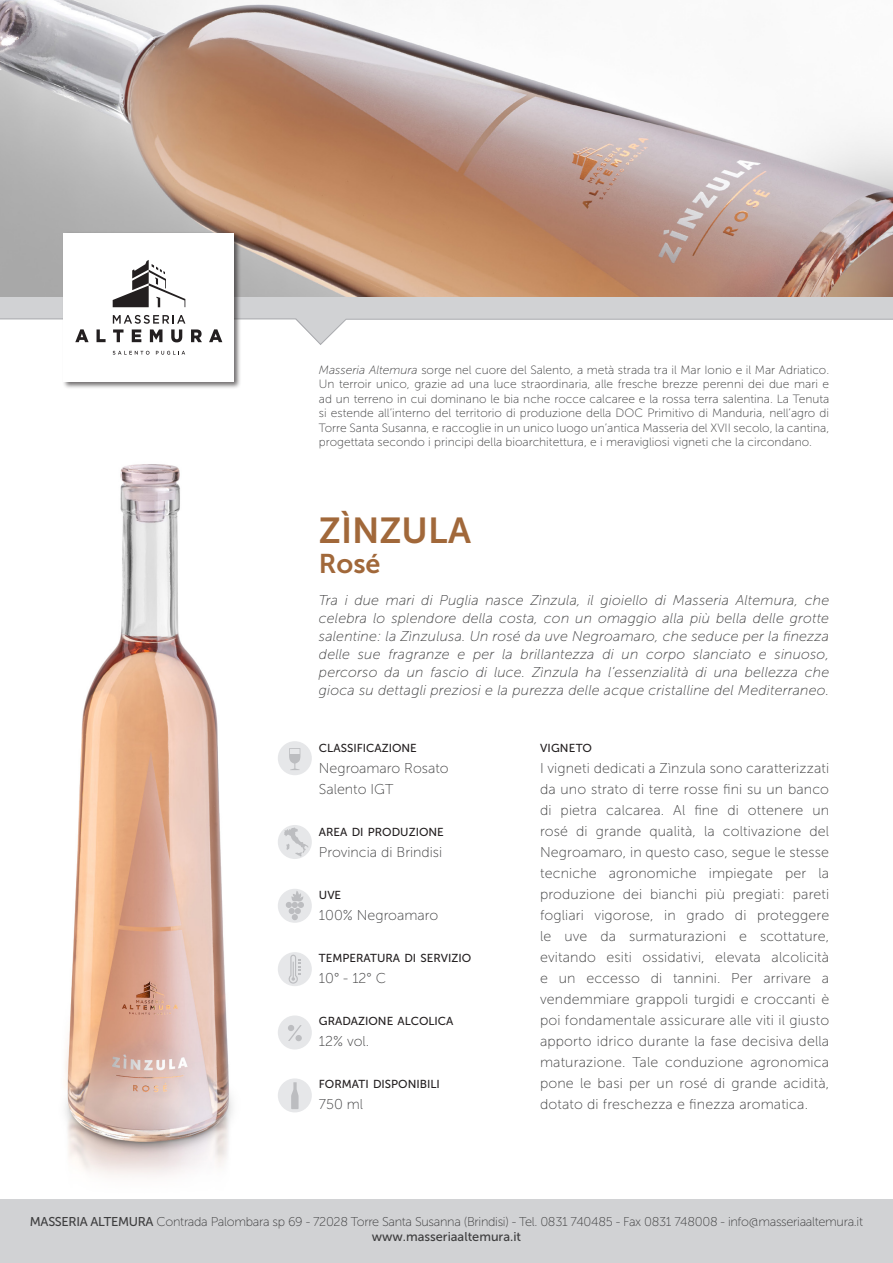
<style>
.page{position:relative;width:893px;height:1263px;background:#fff}
.page>*{position:absolute;margin:0;border:0;box-sizing:border-box;transform-origin:0 0}
.t1{font:36px "Museo Sans 700";color:#a1683a}
.t2{font:27px "Museo Sans 700";color:#a1683a}
.t3{font:14.25px/21px "Museo Sans 100";color:#3e3e3f;text-align:justify}
.t4{font:italic 14.25px/18px "Museo Sans 100";letter-spacing:.01em;color:#3e3e3f;text-align:justify}
.t5{font:12.75px "Museo Sans 100";letter-spacing:-.025em;color:#3e3e3f}
.t6{font:12.75px "Museo Sans 500";color:#3e3e3f}
.t7{font:12px/14.4px "Museo Sans 100";color:#3e3e3f;text-align:justify}
.t8{font:11.55px "Museo Sans 500";color:#231f20}
.s1{font-style:italic}
.s2{font-family:"Museo Sans 500"}
</style>
<div class="page">
<img style="left:0;top:0;width:893px;height:260px">
<div style="left:0;top:1199px;width:893px;height:64px;background:#d1d2d4"></div>
<div style="left:62px;top:231px;width:179px;height:158px;background:#231f20;opacity:.65"></div>
<div style="left:64px;top:233px;width:170px;height:149px;background:#fff"></div>
<svg style="left:113px;top:351px;width:37px;height:4px"></svg>
<svg style="left:156px;top:351px;width:29px;height:4px"></svg>
<svg style="left:0;top:260px;width:893px;height:85px"></svg>
<img style="left:65px;top:464px;width:221px;height:712px">
<div style="left:278px;top:741px;width:34px;height:34px;background:#e6e7e9;border-radius:50%"></div>
<svg style="left:289px;top:748px;width:11px;height:22px"></svg>
<div style="left:278px;top:825px;width:34px;height:34px;background:#e6e7e9;border-radius:50%"></div>
<svg style="left:284px;top:827px;width:24px;height:29px"></svg>
<div style="left:278px;top:889px;width:34px;height:34px;background:#e6e7e9;border-radius:50%"></div>
<svg style="left:286px;top:891px;width:18px;height:29px"></svg>
<div style="left:278px;top:1015px;width:34px;height:34px;background:#e6e7e9;border-radius:50%"></div>
<svg style="left:288px;top:1025px;width:14px;height:16px"></svg>
<div style="left:278px;top:1078px;width:34px;height:34px;background:#e6e7e9;border-radius:50%"></div>
<svg style="left:291px;top:1082px;width:8px;height:27px"></svg>
<div style="left:278px;top:952px;width:34px;height:34px;background:#e6e7e9;border-radius:50%"></div>
<svg style="left:288px;top:955px;width:13px;height:29px"></svg>
<p class="t7" style="left:319px;top:363px;width:512px"><span class="s1">Masseria Altemura</span> sorge nel cuore del Salento, a metà strada tra il Mar Ionio e il Mar Adriatico.<br>Un terroir unico, grazie ad una luce straordinaria, alle fresche brezze perenni dei due mari e ad un terreno in cui dominano le bia nche rocce calcaree e la rossa terra salentina. La Tenuta si estende all’interno del territorio di produzione della DOC Primitivo di Manduria, nell’agro di Torre Santa Susanna, e raccoglie in un unico luogo un’antica Masseria del XVII secolo, la cantina, progettata secondo i principi della bioarchitettura, e i meravigliosi vigneti che la circondano.</p>
<p class="t1" style="left:319px;top:510px;width:154px">ZÌNZULA</p>
<p class="t2" style="left:319px;top:548px;width:63px">Rosé</p>
<p class="t4" style="left:319px;top:591px;width:512px">Tra i due mari di Puglia nasce Zìnzula, il gioiello di Masseria Altemura, che celebra lo splendore della costa, con un omaggio alla più bella delle grotte salentine: la Zìnzulusa. Un rosé da uve Negroamaro, che seduce per la finezza delle sue fragranze e per la brillantezza di un corpo slanciato e sinuoso, percorso da un fascio di luce. Zìnzula ha l’essenzialità di una bellezza che gioca su dettagli preziosi e la purezza delle acque cristalline del Mediterraneo.</p>
<p class="t8" style="left:319px;top:742px;width:99px">CLASSIFICAZIONE</p>
<p class="t3" style="left:319px;top:758px;width:131px">Negroamaro Rosato</p>
<p class="t3" style="left:319px;top:779px;width:76px">Salento IGT</p>
<p class="t8" style="left:319px;top:826px;width:126px">AREA DI PRODUZIONE</p>
<p class="t3" style="left:319px;top:842px;width:125px">Provincia di Brindisi</p>
<p class="t8" style="left:319px;top:889px;width:24px">UVE</p>
<p class="t3" style="left:319px;top:905px;width:121px">100% Negroamaro</p>
<p class="t8" style="left:319px;top:952px;width:154px">TEMPERATURA DI SERVIZIO</p>
<p class="t3" style="left:319px;top:968px;width:69px">10° - 12° C</p>
<p class="t8" style="left:319px;top:1015px;width:136px">GRADAZIONE ALCOLICA</p>
<p class="t3" style="left:319px;top:1031px;width:52px">12% vol.</p>
<p class="t8" style="left:319px;top:1078px;width:123px">FORMATI DISPONIBILI</p>
<p class="t3" style="left:319px;top:1094px;width:46px">750 ml</p>
<p class="t8" style="left:540px;top:742px;width:54px">VIGNETO</p>
<p class="t3" style="left:540px;top:758px;width:291px">I vigneti dedicati a Zìnzula sono caratterizzati da uno strato di terre rosse fini su un banco di pietra calcarea. Al fine di ottenere un rosé di grande qualità, la coltivazione del Negroamaro, in questo caso, segue le stesse tecniche agronomiche impiegate per la produzione dei bianchi più pregiati: pareti fogliari vigorose, in grado di proteggere le uve da surmaturazioni e scottature, evitando esiti ossidativi, elevata alcolicità e un eccesso di tannini. Per arrivare a vendemmiare grappoli turgidi e croccanti è poi fondamentale assicurare alle viti il giusto apporto idrico durante la fase decisiva della maturazione. Tale conduzione agronomica pone le basi per un rosé di grande acidità, dotato di freschezza e finezza aromatica.</p>
<p class="t5" style="left:30px;top:1214px;width:835px"><span class="s2">MASSERIA ALTEMURA</span> Contrada Palombara sp 69 - 72028 Torre Santa Susanna (Brindisi) - Tel. 0831 740485 - Fax 0831 748008 - info@masseriaaltemura.it</p>
<p class="t6" style="left:372px;top:1230px;width:151px">www.masseriaaltemura.it</p>
</div>
